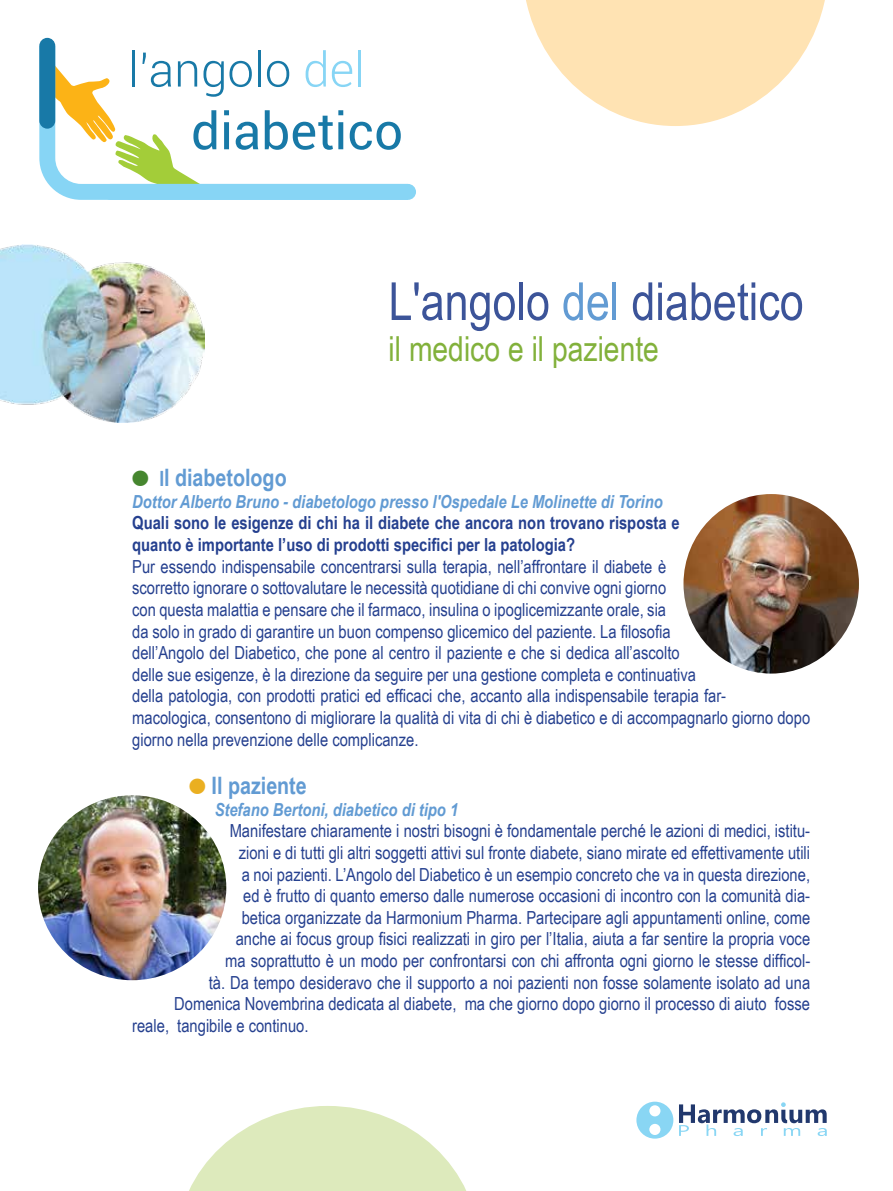
<style>
.page{position:relative;width:893px;height:1191px;background:#fff}
.page>*{position:absolute;margin:0;border:0;box-sizing:border-box;transform-origin:0 0}
.t1{font:52.5px "Arial Narrow";color:#3c5499}
.t2{font:34.5px "Arial Narrow";color:#82b13b}
.t3{font:700 24px "Arial Narrow";color:#629bd3}
.t4{font:18px/21.6px "Arial Narrow";color:#25408f}
.t5{font:700 18px/21.6px "Arial Narrow";color:#25408f}
.t6{font:italic 700 18px "Arial Narrow";color:#629bd3}
.s1{color:#629bd3}
.s2{font-family:"Monotype Sorts";font-weight:400;font-size:21px;color:#46862f}
.s3{font-size:21px}
.s4{font-family:"Monotype Sorts";font-weight:400;font-size:21px;color:#eaaf21}
</style>
<div class="page">
<img style="left:683px;top:494px;width:176px;height:179px">
<img style="left:38px;top:795px;width:188px;height:185px">
<svg style="left:679px;top:1102px;width:148px;height:34px"></svg>
<svg style="left:636px;top:1101px;width:37px;height:37px"></svg>
<img style="left:0;top:245px;width:204px;height:178px">
<svg style="left:189px;top:1106px;width:277px;height:85px"></svg>
<svg style="left:526px;top:0;width:299px;height:126px"></svg>
<svg style="left:39px;top:46px;width:369px;height:154px"></svg>
<div style="left:39px;top:38px;width:16px;height:91px;background:#1879a7;border-radius:8px"></div>
<div style="left:103px;top:184px;width:313px;height:16px;background:#87d5f5;border-radius:8px"></div>
<svg style="left:265px;top:110px;width:78px;height:40px"></svg>
<svg style="left:350px;top:122px;width:51px;height:28px"></svg>
<hr style="left:132px;top:50px;width:3px;height:37px;background:#1879a7">
<svg style="left:47px;top:53px;width:211px;height:139px"></svg>
<hr style="left:258px;top:50px;width:3px;height:37px;background:#1879a7">
<svg style="left:267px;top:61px;width:22px;height:26px"></svg>
<svg style="left:306px;top:50px;width:20px;height:37px"></svg>
<svg style="left:332px;top:61px;width:20px;height:26px"></svg>
<hr style="left:358px;top:50px;width:3px;height:37px;background:#87d5f5">
<h1 class="t1" style="left:389px;top:263px;width:417px">L'angolo <span class="s1">del</span> diabetico</h1>
<h2 class="t2" style="left:389px;top:324px;width:272px">il medico e il paziente</h2>
<h3 class="t3" style="left:132px;top:459px;width:156px"><span class="s2">l</span> <span class="s3">I</span>l diabetologo</h3>
<p class="t6" style="left:132px;top:488px;width:532px">Dottor Alberto Bruno - diabetologo presso l'Ospedale Le Molinette di Torino</p>
<p class="t5" style="left:132px;top:511px;width:549px">Quali sono le esigenze di chi ha il diabete che ancora non trovano risposta e quanto è importante l’uso di prodotti specifici per la patologia?</p>
<p class="t4" style="left:132px;top:555px;width:679px">Pur essendo indispensabile concentrarsi sulla terapia, nell’affrontare il diabete è<br>scorretto ignorare o sottovalutare le necessità quotidiane di chi convive ogni giorno<br>con questa malattia e pensare che il farmaco, insulina o ipoglicemizzante orale, sia<br>da solo in grado di garantire un buon compenso glicemico del paziente. La filosofia<br>dell’Angolo del Diabetico, che pone al centro il paziente e che si dedica all’ascolto<br>delle sue esigenze, è la direzione da seguire per una gestione completa e continuativa<br>della patologia, con prodotti pratici ed efficaci che, accanto alla indispensabile terapia far-<br>macologica, consentono di migliorare la qualità di vita di chi è diabetico e di accompagnarlo giorno dopo giorno nella prevenzione delle complicanze.</p>
<h3 class="t3" style="left:189px;top:767px;width:119px"><span class="s4">l</span> Il paziente</h3>
<p class="t6" style="left:215px;top:796px;width:245px">Stefano Bertoni, diabetico di tipo 1</p>
<p class="t4" style="left:230px;top:819px;width:582px">Manifestare chiaramente i nostri bisogni è fondamentale perché le azioni di medici, istitu-</p>
<p class="t4" style="left:239px;top:841px;width:573px">zioni e di tutti gli altri soggetti attivi sul fronte diabete, siano mirate ed effettivamente utili</p>
<p class="t4" style="left:242px;top:862px;width:570px">a noi pazienti. L’Angolo del Diabetico è un esempio concreto che va in questa direzione,</p>
<p class="t4" style="left:243px;top:884px;width:568px">ed è frutto di quanto emerso dalle numerose occasioni di incontro con la comunità dia-</p>
<p class="t4" style="left:242px;top:906px;width:570px">betica organizzate da Harmonium Pharma. Partecipare agli appuntamenti online, come</p>
<p class="t4" style="left:236px;top:927px;width:576px">anche ai focus group fisici realizzati in giro per l’Italia, aiuta a far sentire la propria voce</p>
<p class="t4" style="left:225px;top:949px;width:587px">ma soprattutto è un modo per confrontarsi con chi affronta ogni giorno le stesse difficol-</p>
<p class="t4" style="left:209px;top:970px;width:603px">tà. Da tempo desideravo che il supporto a noi pazienti non fosse solamente isolato ad una</p>
<p class="t4" style="left:174px;top:992px;width:637px">Domenica Novembrina dedicata al diabete, ma che giorno dopo giorno il processo di aiuto fosse</p>
<p class="t4" style="left:132px;top:1014px;width:178px">reale, tangibile e continuo.</p>
</div>
